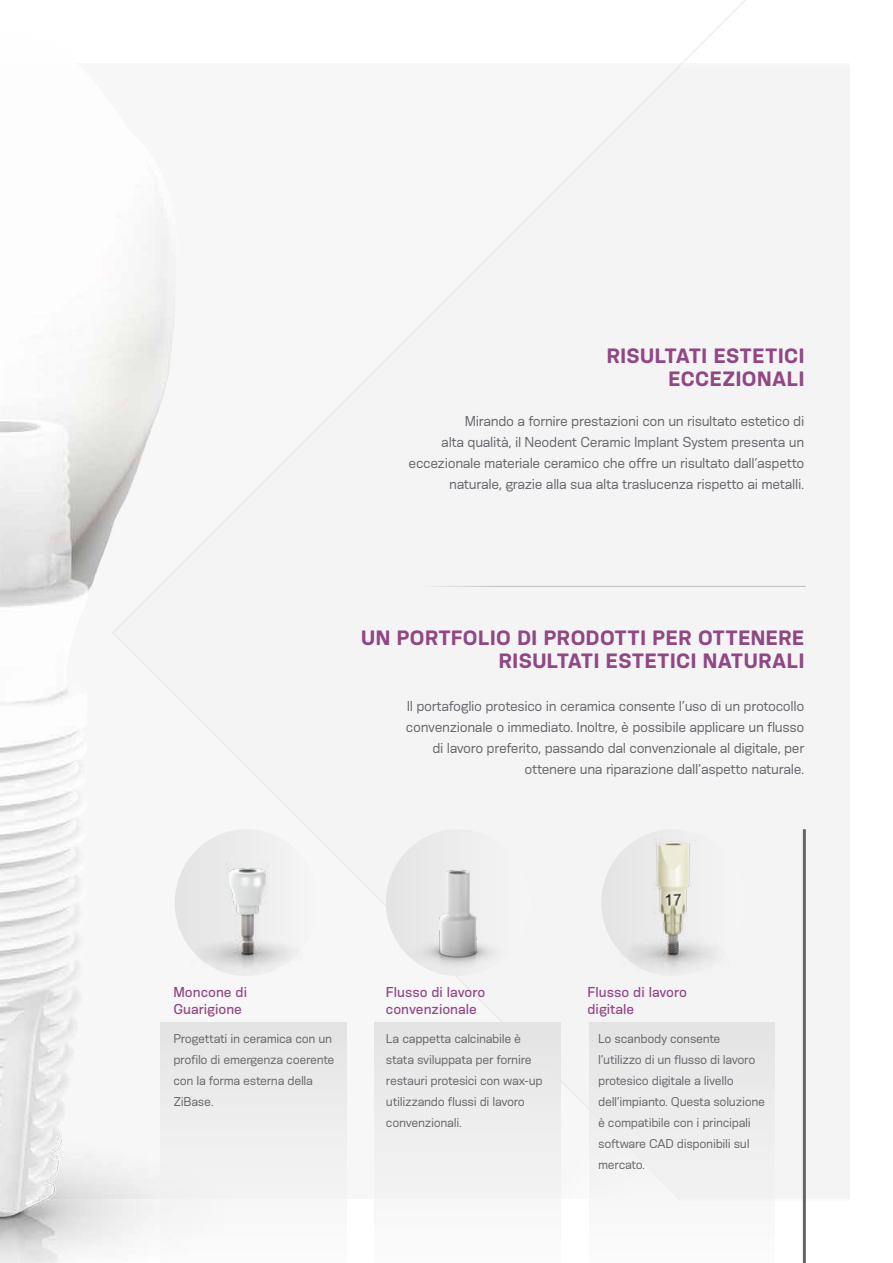
<style>
.page{position:relative;width:893px;height:1263px;background:#fff}
.page>*{position:absolute;margin:0;border:0;box-sizing:border-box;transform-origin:0 0}
.t1{font:700 19.5px/23.4px "Konsens";letter-spacing:.025em;color:#914783;text-align:right}
.t2{font:13.5px/21px "Konsens";letter-spacing:-.025em;color:#636569;text-align:right}
.t3{font:500 13.5px/16.2px "Konsens";color:#914783}
.t4{font:12px/21px "Konsens";letter-spacing:-.025em;color:#636569}
</style>
<div class="page">
<div style="left:304px;top:67px;width:546px;height:1134px;background:#f4f4f5"></div>
<hr style="left:803px;top:829px;width:3px;height:434px;background:#636569">
<img style="left:0;top:205px;width:304px;height:1058px">
<hr style="left:416px;top:586px;width:390px;height:1px;background:#636569">
<div style="left:589px;top:1023px;width:186px;height:240px;background:#efeeee"></div>
<div style="left:375px;top:1023px;width:185px;height:240px;background:#efefef"></div>
<div style="left:161px;top:1023px;width:185px;height:240px;background:#efefef"></div>
<svg style="left:176px;top:830px;width:141px;height:145px"></svg>
<img style="left:182px;top:829px;width:129px;height:147px">
<svg style="left:387px;top:830px;width:142px;height:145px"></svg>
<img style="left:393px;top:829px;width:129px;height:147px">
<svg style="left:602px;top:830px;width:142px;height:145px"></svg>
<img style="left:612px;top:831px;width:122px;height:144px">
<h1 class="t1" style="left:607px;top:343px;width:199px">RISULTATI ESTETICI<br>ECCEZIONALI</h1>
<p class="t2" style="left:409px;top:411px;width:397px">Mirando a fornire prestazioni con un risultato estetico di<br>alta qualità, il Neodent Ceramic Implant System presenta un eccezionale materiale ceramico che offre un risultato dall’aspetto naturale, grazie alla sua alta traslucenza rispetto ai metalli.</p>
<h1 class="t1" style="left:361px;top:625px;width:445px">UN PORTFOLIO DI PRODOTTI PER OTTENERE<br>RISULTATI ESTETICI NATURALI</h1>
<p class="t2" style="left:406px;top:695px;width:400px">Il portafoglio protesico in ceramica consente l’uso di un protocollo convenzionale o immediato. Inoltre, è possibile applicare un flusso di lavoro preferito, passando dal convenzionale al digitale, per ottenere una riparazione dall’aspetto naturale.</p>
<p class="t3" style="left:173px;top:984px;width:75px">Moncone di<br>Guarigione</p>
<p class="t4" style="left:173px;top:1028px;width:163px">Progettati in ceramica con un profilo di emergenza coerente con la forma esterna della<br>ZiBase.</p>
<p class="t3" style="left:386px;top:984px;width:101px">Flusso di lavoro convenzionale</p>
<p class="t4" style="left:386px;top:1028px;width:158px">La cappetta calcinabile è stata sviluppata per fornire restauri protesici con wax-up utilizzando flussi di lavoro convenzionali.</p>
<p class="t3" style="left:588px;top:984px;width:101px">Flusso di lavoro digitale</p>
<p class="t4" style="left:598px;top:1028px;width:168px">Lo scanbody consente l’utilizzo di un flusso di lavoro protesico digitale a livello dell’impianto. Questa soluzione è compatibile con i principali software CAD disponibili sul mercato.</p>
</div>
